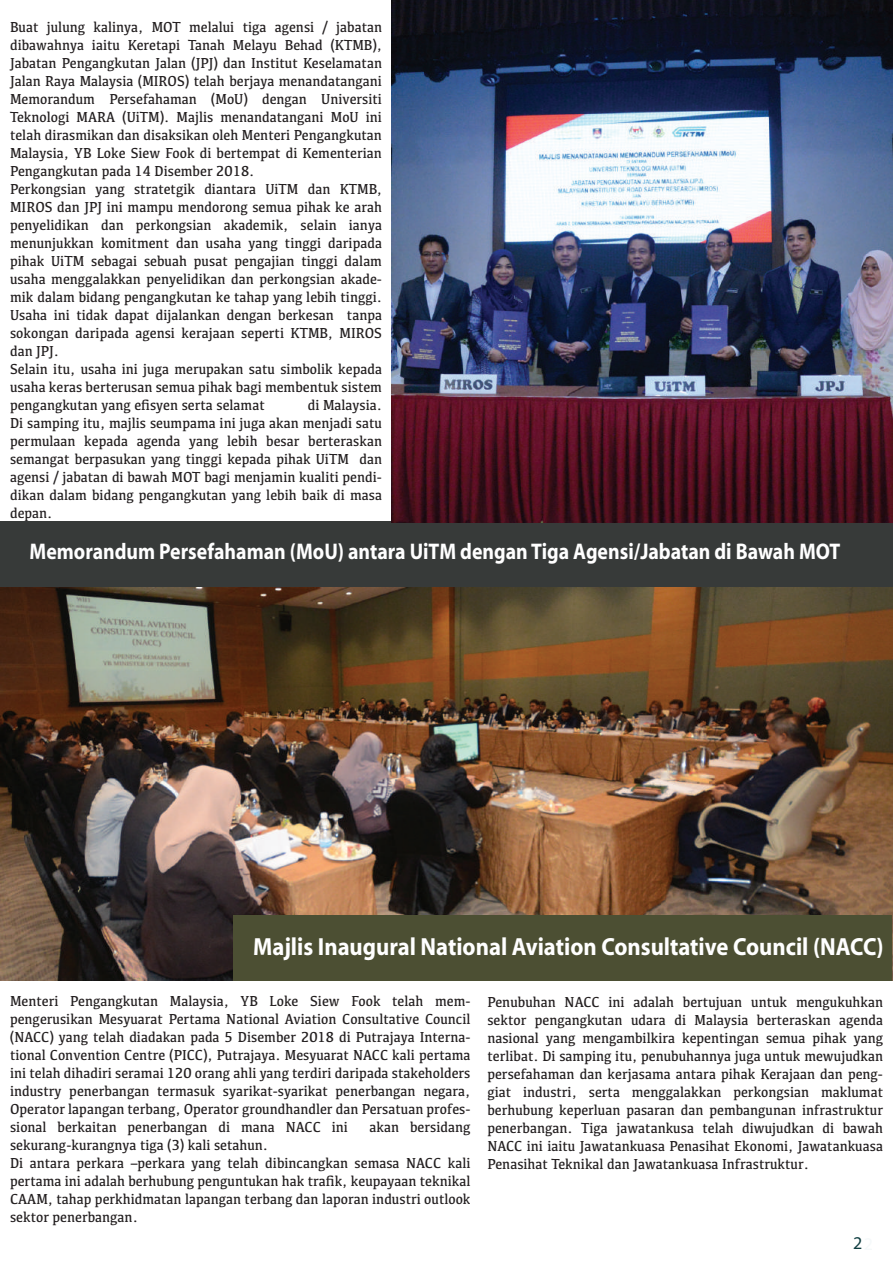
<style>
.page{position:relative;width:893px;height:1265px;background:#fff}
.page>*{position:absolute;margin:0;border:0;box-sizing:border-box;transform-origin:0 0}
.t1{font:700 24.9px "Myriad";color:#fff;scale:.91 1}
.t2{font:700 22.65px "Myriad";color:#fff;scale:.87 1}
.t3{font:18px "Myriad Pro";color:#103e41}
.t4{font:15px/18px "Kefa";color:#231f20;text-align:justify;scale:.91 1}
.s1{color:#f5f9fa}
</style>
<div class="page">
<div style="left:0;top:521px;width:893px;height:68px;background:#373a39"></div>
<img style="left:391px;top:0;width:501px;height:523px">
<img style="left:1px;top:588px;width:892px;height:393px">
<div style="left:234px;top:915px;width:658px;height:66px;background:#4c4f33"></div>
<p class="t4" style="left:10px;top:18px;width:410px;text-align:left">Buat julung kalinya, MOT melalui tiga agensi / jabatan dibawahnya iaitu Keretapi Tanah Melayu Behad (KTMB), Jabatan Pengangkutan Jalan (JPJ) dan Institut Keselamatan Jalan Raya Malaysia (MIROS) telah berjaya menandatangani Memorandum Persefahaman (MoU) dengan Universiti Teknologi MARA (UiTM). Majlis menandatangani MoU ini telah dirasmikan dan disaksikan oleh Menteri Pengangkutan Malaysia, YB Loke Siew Fook di bertempat di Kementerian Pengangkutan pada 14 Disember 2018.<br>Perkongsian yang stratetgik diantara UiTM dan KTMB, MIROS dan JPJ ini mampu mendorong semua pihak ke arah penyelidikan dan perkongsian akademik, selain ianya menunjukkan komitment dan usaha yang tinggi daripada pihak UiTM sebagai sebuah pusat pengajian tinggi dalam usaha menggalakkan penyelidikan dan perkongsian akade&shy;mik dalam bidang pengangkutan ke tahap yang lebih tinggi.<br>Usaha ini tidak dapat dijalankan dengan berkesan tanpa sokongan daripada agensi kerajaan seperti KTMB, MIROS dan JPJ.<br>Selain itu, usaha ini juga merupakan satu simbolik kepada usaha keras berterusan semua pihak bagi membentuk sistem pengangkutan yang efisyen serta selamat</p>
<p class="t4" style="left:10px;top:396px;width:410px;text-indent:298px">di Malaysia.<br>Di samping itu, majlis seumpama ini juga akan menjadi satu permulaan kepada agenda yang lebih besar berteraskan semangat berpasukan yang tinggi kepada pihak UiTM dan agensi / jabatan di bawah MOT bagi menjamin kualiti pendi&shy;dikan dalam bidang pengangkutan yang lebih baik di masa depan.</p>
<h2 class="t2" style="left:30px;top:539px;width:933px">Memorandum Persefahaman (MoU) antara UiTM dengan Tiga Agensi/Jabatan di Bawah MOT</h2>
<h1 class="t1" style="left:253px;top:934px;width:694px">Majlis Inaugural National Aviation Consultative Council (NACC)</h1>
<p class="t4" style="left:10px;top:991px;width:507px">Menteri Pengangkutan Malaysia, YB Loke Siew Fook telah mem&shy;pengerusikan Mesyuarat Pertama National Aviation Consultative Council (NACC) yang telah diadakan pada 5 Disember 2018 di Putrajaya Interna&shy;tional Convention Centre (PICC), Putrajaya. Mesyuarat NACC kali pertama ini telah dihadiri seramai 120 orang ahli yang terdiri daripada stakeholders industry penerbangan termasuk syarikat-syarikat penerbangan negara, Operator lapangan terbang, Operator groundhandler dan Persatuan profes&shy;sional berkaitan penerbangan di mana NACC ini</p>
<p class="t4" style="left:370px;top:1117px;width:112px">akan bersidang</p>
<p class="t4" style="left:10px;top:1135px;width:507px;text-align:left">sekurang-kurangnya tiga (3) kali setahun.<br>Di antara perkara –perkara yang telah dibincangkan semasa NACC kali pertama ini adalah berhubung penguntukan hak trafik, keupayaan teknikal CAAM, tahap perkhidmatan lapangan terbang dan laporan industri outlook sektor penerbangan.</p>
<p class="t4" style="left:487px;top:993px;width:436px">Penubuhan NACC ini adalah bertujuan untuk mengukuhkan sektor pengangkutan udara di Malaysia berteraskan agenda nasional yang mengambilkira kepentingan semua pihak yang terlibat. Di samping itu, penubuhannya juga untuk mewujudkan persefahaman dan kerjasama antara pihak Kerajaan dan peng&shy;giat industri, serta menggalakkan perkongsian maklumat berhubung keperluan pasaran dan pembangunan infrastruktur penerbangan. Tiga jawatankusa telah diwujudkan di bawah NACC ini iaitu Jawatankuasa Penasihat Ekonomi, Jawatankuasa Penasihat Teknikal dan Jawatankuasa Infrastruktur.</p>
<p class="t3" style="left:853px;top:1231px;width:22px">2<span class="s1">2</span></p>
</div>
